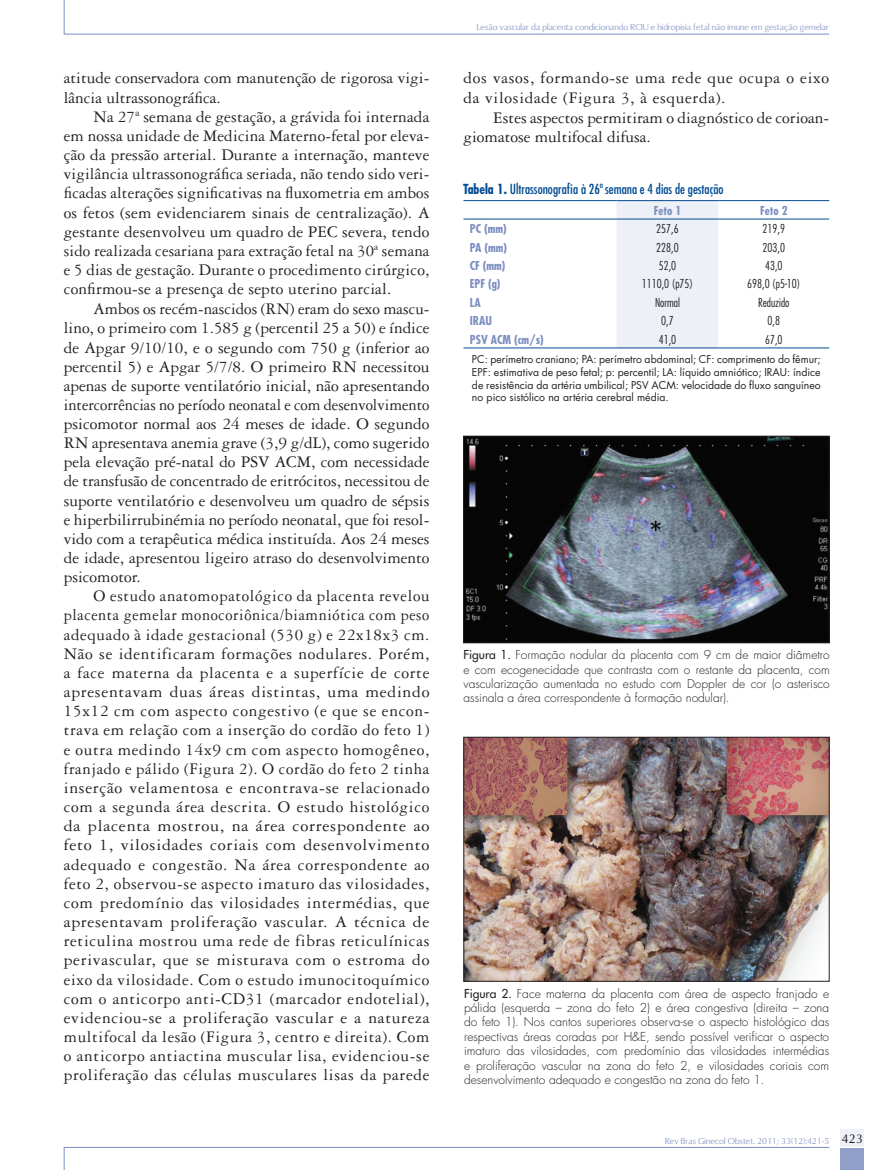
<style>
.page{position:relative;width:893px;height:1170px;background:#fff}
.page>*{position:absolute;margin:0;border:0;box-sizing:border-box;transform-origin:0 0}
._05_0_Texto{font:17.25px/19.2px "Garamond 3 LT Std";color:#231f20;text-align:justify}
._05_0_Texto-2{font:17.25px/19.2px "Garamond 3 LT Std";letter-spacing:.04em;color:#231f20}
._08_0_Tabela_-_títul{font:condensed 13.5px "Futura Std";color:#014b92}
._07_0_Img_-_Legenda{font:300 12px/14.4px "Futura Std";color:#231f20;text-align:justify}
._08_2_Tabela_-_texto{font:300 condensed 12px "Futura Std";color:#231f20}
._08_1_Tabela_-_texto{font:700 condensed 12px "Futura Std";color:#7b8ec1}
.t1{font:12px "Omni";color:#231f20}
._08_4_Tabela_-_legen{font:10.5px/12.6px "Futura Std";color:#231f20;text-align:justify}
._14_0_Cabeçalho_titu{font:8.25px "Omni";color:#90a0cd}
.s1{font-weight:700}
.s2{font-weight:500}
</style>
<div class="page">
<svg style="left:63px;top:1147px;width:767px;height:22px"></svg>
<div style="left:840px;top:1148px;width:24px;height:21px;background:#8f9fc9"></div>
<div style="left:840px;top:1128px;width:24px;height:17px;background:#edf0f7"></div>
<svg style="left:63px;top:0;width:767px;height:35px"></svg>
<img style="left:465px;top:438px;width:363px;height:203px">
<div style="left:463px;top:436px;width:367px;height:207px;border:1px solid #231f20"></div>
<img style="left:465px;top:738px;width:363px;height:241px">
<div style="left:463px;top:736px;width:367px;height:245px;border:1px solid #231f20"></div>
<div style="left:616px;top:201px;width:102px;height:146px;background:#edf0f7"></div>
<hr style="left:463px;top:200px;width:153px;height:1px;background:#014b92">
<hr style="left:616px;top:200px;width:103px;height:1px;background:#014b92">
<hr style="left:719px;top:200px;width:110px;height:1px;background:#014b92">
<hr style="left:463px;top:219px;width:153px;height:1px;background:#014b92">
<hr style="left:616px;top:219px;width:103px;height:1px;background:#014b92">
<hr style="left:719px;top:219px;width:110px;height:1px;background:#014b92">
<hr style="left:463px;top:347px;width:153px;height:1px;background:#014b92">
<hr style="left:616px;top:347px;width:103px;height:1px;background:#014b92">
<hr style="left:719px;top:347px;width:110px;height:1px;background:#014b92">
<p class="_05_0_Texto" style="left:64px;top:69px;width:367px">atitude conservadora com manutenção de rigorosa vigi&shy;lância ultrassonográfica.</p>
<p class="_05_0_Texto" style="left:64px;top:107px;width:367px;text-indent:30px">Na 27ª semana de gestação, a grávida foi internada em nossa unidade de Medicina Materno-fetal por eleva&shy;ção da pressão arterial. Durante a internação, manteve vigilância ultrassonográfica seriada, não tendo sido veri&shy;ficadas alterações significativas na fluxometria em ambos os fetos (sem evidenciarem sinais de centralização). A gestante desenvolveu um quadro de PEC severa, tendo sido realizada cesariana para extração fetal na 30ª semana e 5 dias de gestação. Durante o procedimento cirúrgico, confirmou-se a presença de septo uterino parcial.</p>
<p class="_05_0_Texto" style="left:64px;top:299px;width:367px;text-indent:30px">Ambos os recém-nascidos (RN) eram do sexo mascu&shy;lino, o primeiro com 1.585 g (percentil 25 a 50) e índice de Apgar 9/10/10, e o segundo com 750 g (inferior ao percentil 5) e Apgar 5/7/8. O primeiro RN necessitou apenas de suporte ventilatório inicial, não apresentando intercorrências no período neonatal e com desenvolvimento psicomotor normal aos 24 meses de idade. O segundo RN apresentava anemia grave (3,9 g/dL), como sugerido pela elevação pré-natal do PSV ACM, com necessidade de transfusão de concentrado de eritrócitos, necessitou de suporte ventilatório e desenvolveu um quadro de sépsis e hiperbilirrubinémia no período neonatal, que foi resol&shy;vido com a terapêutica médica instituída. Aos 24 meses de idade, apresentou ligeiro atraso do desenvolvimento psicomotor.</p>
<p class="_05_0_Texto" style="left:64px;top:586px;width:367px;text-indent:30px">O estudo anatomopatológico da placenta revelou placenta gemelar monocoriônica/biamniótica com peso adequado à idade gestacional (530 g) e 22x18x3 cm.<br>Não se identificaram formações nodulares. Porém, a face materna da placenta e a superfície de corte apresentavam duas áreas distintas, uma medindo 15x12 cm com aspecto congestivo (e que se encon&shy;trava em relação com a inserção do cordão do feto 1) e outra medindo 14x9 cm com aspecto homogêneo, franjado e pálido (Figura 2). O cordão do feto 2 tinha inserção velamentosa e encontrava-se relacionado com a segunda área descrita. O estudo histológico da placenta mostrou, na área correspondente ao feto 1, vilosidades coriais com desenvolvimento adequado e congestão. Na área correspondente ao feto 2, observou-se aspecto imaturo das vilosidades, com predomínio das vilosidades intermédias, que apresentavam proliferação vascular. A técnica de reticulina mostrou uma rede de fibras reticulínicas perivascular, que se misturava com o estroma do eixo da vilosidade. Com o estudo imunocitoquímico com o anticorpo anti-CD31 (marcador endotelial), evidenciou-se a proliferação vascular e a natureza multifocal da lesão (Figura 3, centro e direita). Com o anticorpo antiactina muscular lisa, evidenciou-se proliferação das células musculares lisas da parede</p>
<p class="_14_0_Cabeçalho_titu" style="left:477px;top:21px;width:354px">Lesão vascular da placenta condicionando RCIU e hidropisia fetal não imune em gestação gemelar</p>
<p class="_05_0_Texto-2" style="left:463px;top:69px;width:367px">dos vasos, formando-se uma rede que ocupa o eixo da vilosidade (Figura 3, à esquerda).</p>
<p class="_05_0_Texto" style="left:463px;top:108px;width:367px;text-indent:30px">Estes aspectos permitiram o diagnóstico de corioan&shy;giomatose multifocal difusa.</p>
<p class="_08_0_Tabela_-_títul" style="left:463px;top:181px;width:262px"><span class="s1">Tabela 1.</span> Ultrassonografia à 26ª semana e 4 dias de gestação</p>
<p class="_08_1_Tabela_-_texto" style="left:654px;top:203px;width:29px">Feto 1</p>
<p class="_08_1_Tabela_-_texto" style="left:760px;top:203px;width:29px">Feto 2</p>
<p class="_08_1_Tabela_-_texto" style="left:470px;top:221px;width:38px">PC (mm)</p>
<p class="_08_2_Tabela_-_texto" style="left:656px;top:222px;width:24px">257,6</p>
<p class="_08_2_Tabela_-_texto" style="left:763px;top:222px;width:24px">219,9</p>
<p class="_08_1_Tabela_-_texto" style="left:470px;top:240px;width:39px">PA (mm)</p>
<p class="_08_2_Tabela_-_texto" style="left:656px;top:240px;width:24px">228,0</p>
<p class="_08_2_Tabela_-_texto" style="left:763px;top:240px;width:24px">203,0</p>
<p class="_08_1_Tabela_-_texto" style="left:470px;top:258px;width:37px">CF (mm)</p>
<p class="_08_2_Tabela_-_texto" style="left:659px;top:258px;width:19px">52,0</p>
<p class="_08_2_Tabela_-_texto" style="left:765px;top:258px;width:19px">43,0</p>
<p class="_08_1_Tabela_-_texto" style="left:470px;top:276px;width:32px">EPF (g)</p>
<p class="_08_2_Tabela_-_texto" style="left:642px;top:277px;width:53px">1110,0 (p75)</p>
<p class="_08_2_Tabela_-_texto" style="left:747px;top:277px;width:55px">698,0 (p5-10)</p>
<p class="_08_1_Tabela_-_texto" style="left:470px;top:295px;width:12px">LA</p>
<p class="_08_2_Tabela_-_texto" style="left:655px;top:295px;width:26px">Normal</p>
<p class="_08_2_Tabela_-_texto" style="left:758px;top:295px;width:33px">Reduzido</p>
<p class="_08_1_Tabela_-_texto" style="left:470px;top:313px;width:24px">IRAU</p>
<p class="_08_2_Tabela_-_texto" style="left:661px;top:314px;width:14px">0,7</p>
<p class="_08_2_Tabela_-_texto" style="left:768px;top:314px;width:14px">0,8</p>
<p class="_08_1_Tabela_-_texto" style="left:470px;top:332px;width:75px">PSV ACM (cm/s)</p>
<p class="_08_2_Tabela_-_texto" style="left:659px;top:332px;width:19px">41,0</p>
<p class="_08_2_Tabela_-_texto" style="left:765px;top:332px;width:19px">67,0</p>
<p class="_08_4_Tabela_-_legen" style="left:472px;top:353px;width:350px">PC: perímetro craniano; PA: perímetro abdominal; CF: comprimento do fêmur; EPF: estimativa de peso fetal; p: percentil; LA: líquido amniótico; IRAU: índice de resistência da artéria umbilical; PSV ACM: velocidade do fluxo sanguíneo no pico sistólico na artéria cerebral média.</p>
<p class="_07_0_Img_-_Legenda" style="left:463px;top:648px;width:368px"><span class="s2">Figura 1.</span> Formação nodular da placenta com 9 cm de maior diâmetro e com ecogenecidade que contrasta com o restante da placenta, com vascularização aumentada no estudo com Doppler de cor (o asterisco assinala a área correspondente à formação nodular).</p>
<p class="_07_0_Img_-_Legenda" style="left:464px;top:986px;width:367px"><span class="s2">Figura 2.</span> Face materna da placenta com área de aspecto franjado e pálida (esquerda – zona do feto 2) e área congestiva (direita – zona do feto 1). Nos cantos superiores observa-se o aspecto histológico das respectivas áreas coradas por H&amp;E, sendo possível verificar o aspecto imaturo das vilosidades, com predomínio das vilosidades intermédias e proliferação vascular na zona do feto 2, e vilosidades coriais com desenvolvimento adequado e congestão na zona do feto 1.</p>
<p class="_14_0_Cabeçalho_titu" style="left:665px;top:1135px;width:166px">Rev Bras Ginecol Obstet. 2011; 33(12):421-5</p>
<p class="t1" style="left:841px;top:1130px;width:23px">423</p>
</div>
